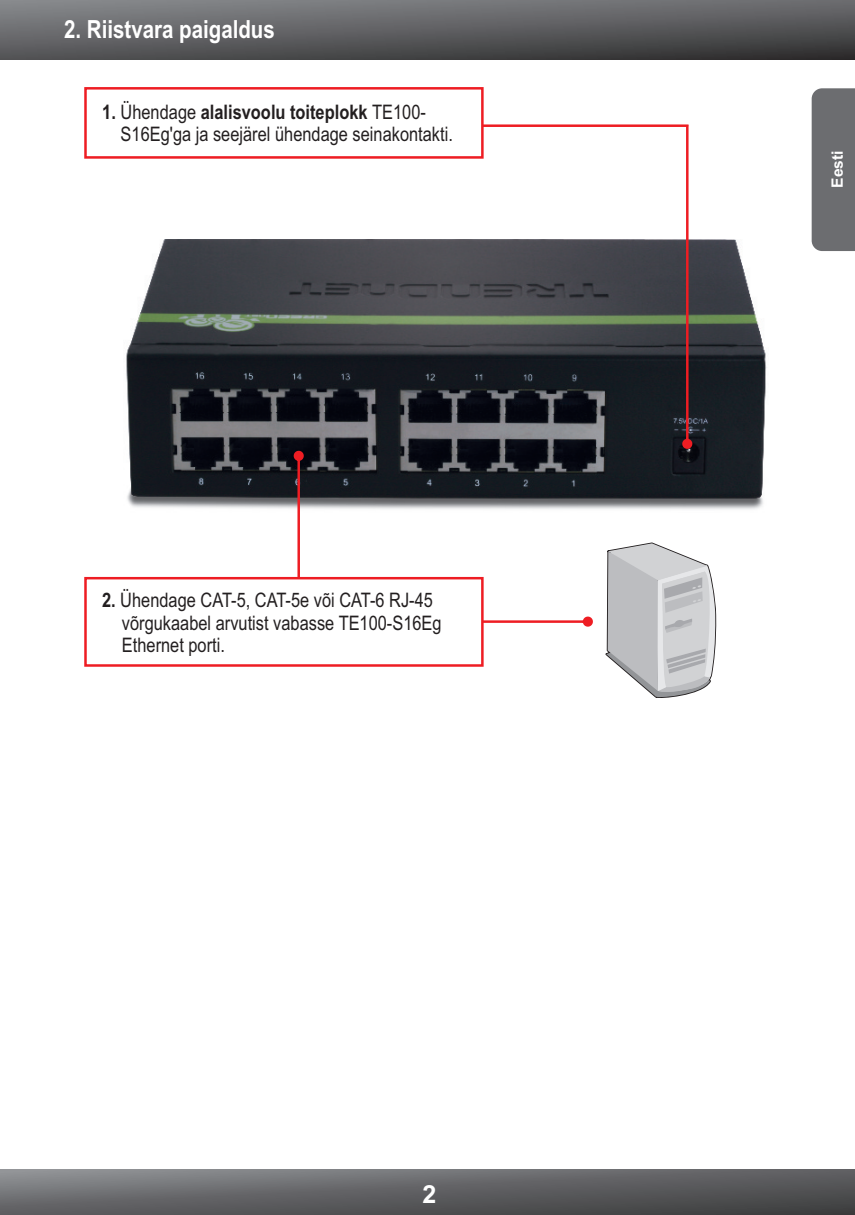
<style>
.page{position:relative;width:855px;height:1215px;background:#fff}
.page>*{position:absolute;margin:0;border:0;box-sizing:border-box;transform-origin:0 0}
.t1{font:700 25px "Arial Narrow";color:#fff}
.t2{font:700 25px "Arial";color:#fff}
.t3{font:20px/22.8px "Arial Narrow";color:#231f20}
.t4{font:700 15.5px "Arial";color:#fff}
.s1{font-weight:700}
</style>
<div class="page">
<svg style="left:0;top:0;width:855px;height:59px;background:#5e5f61"></svg>
<svg style="left:0;top:1170px;width:855px;height:45px;background:#616164"></svg>
<div style="left:812px;top:88px;width:43px;height:163px;background:#6c6d70"></div>
<img style="left:126px;top:240px;width:641px;height:211px">
<svg style="left:430px;top:124px;width:262px;height:325px"></svg>
<svg style="left:84px;top:451px;width:680px;height:247px"></svg>
<svg style="left:84px;top:87px;width:401px;height:73px"></svg>
<p class="t1" style="left:64px;top:19px;width:212px">2. Riistvara paigaldus</p>
<p class="t3" style="left:121px;top:102px;width:334px;text-indent:-18px"><span class="s1">1.</span> Ühendage <span class="s1">alalisvoolu toiteplokk</span> TE100-<br>S16Eg'ga ja seejärel ühendage seinakontakti.</p>
<p class="t3" style="left:122px;top:591px;width:321px;text-indent:-20px"><span class="s1">2.</span> Ühendage CAT-5, CAT-5e või CAT-6 RJ-45 võrgukaabel arvutist vabasse TE100-S16Eg<br>Ethernet porti.</p>
<p class="t2" style="left:423px;top:1185px;width:15px">2</p>
<p class="t4" style="left:832px;top:188px;width:39px;rotate:-90deg">Eesti</p>
</div>
